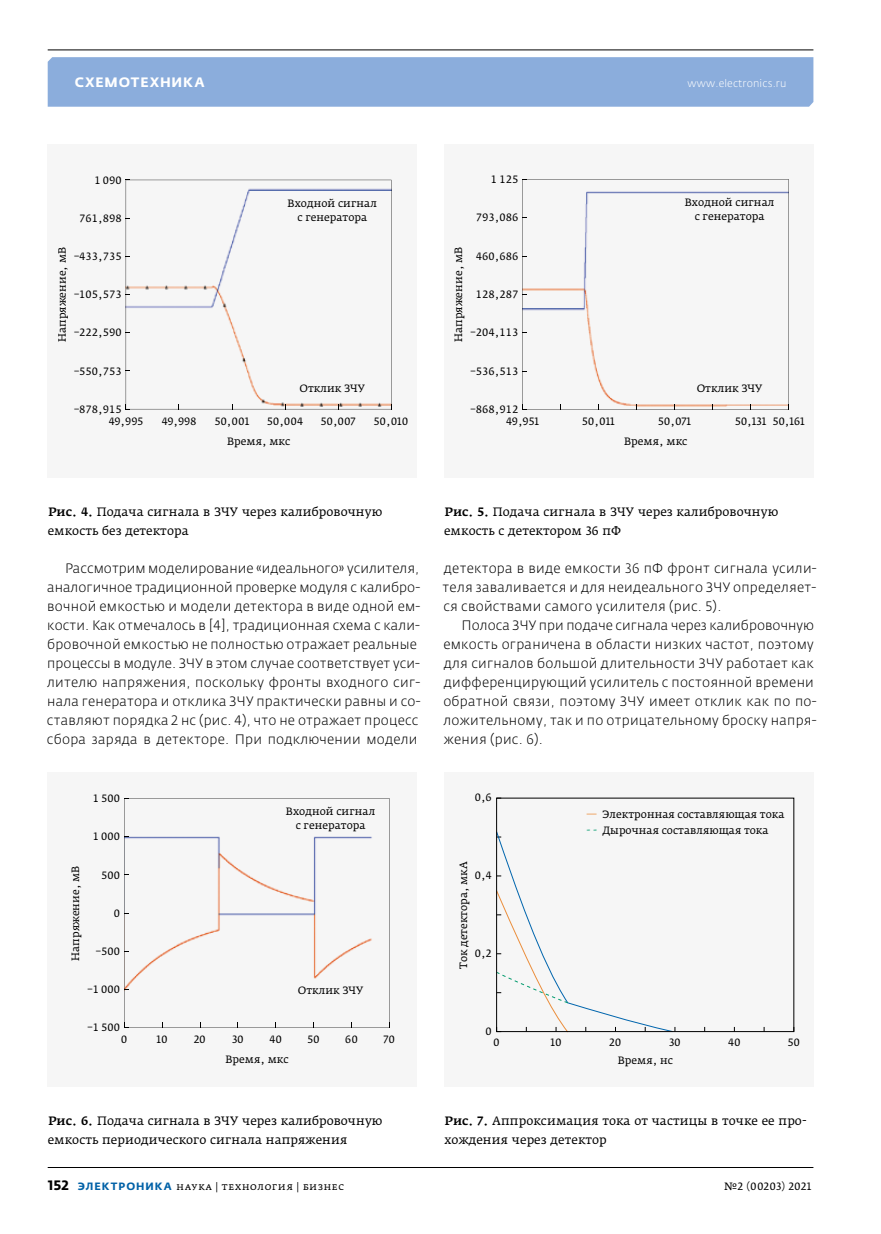
<style>
.page{position:relative;width:881px;height:1234px;background:#fff}
.page>*{position:absolute;margin:0;border:0;box-sizing:border-box;transform-origin:0 0}
.t1{font:300 13.5px/19px "Fedra Sans Pro";letter-spacing:.02em;color:#000}
.t2{font:700 13.5px "Fedra Sans Alt Pro";letter-spacing:.065em;color:#fff}
.t3{font:12px/19px "Fedra Serif A Pro";letter-spacing:.005em;color:#000}
.t4{font:10.5px/13.8px "Fedra Serif A Pro";color:#000;text-align:center}
.t5{font:10.5px "Fedra Serif A Pro";letter-spacing:.02em;color:#000}
.t6{font:300 10.5px "Fedra Sans Pro";letter-spacing:.015em;color:#fff}
.t7{font:10.5px "Fedra Serif A Pro";letter-spacing:.035em;color:#000}
.s1{font-weight:500}
.s2{color:#f4943f}
.s3{color:#00a070}
.s4{font-family:"Fedra Sans Pro";font-weight:700;font-size:13.5px}
.s5{font-family:"Fedra Sans Alt Pro";font-weight:700;color:#0061a7}
</style>
<div class="page">
<div style="left:48px;top:57px;width:765px;height:50px;background:#8baddc"></div>
<hr style="left:48px;top:49px;width:765px;height:1px;background:#000">
<hr style="left:48px;top:1166px;width:765px;height:1px;background:#000">
<div style="left:48px;top:145px;width:369px;height:332px;background:#f6f6f6"></div>
<svg style="left:126px;top:180px;width:265px;height:229px"></svg>
<div style="left:48px;top:772px;width:369px;height:314px;background:#f6f6f6"></div>
<svg style="left:124px;top:798px;width:265px;height:229px"></svg>
<div style="left:444px;top:772px;width:369px;height:314px;background:#f6f6f6"></div>
<svg style="left:496px;top:834px;width:179px;height:198px"></svg>
<div style="left:444px;top:145px;width:369px;height:332px;background:#f6f6f6"></div>
<svg style="left:522px;top:179px;width:266px;height:230px"></svg>
<p class="t2" style="left:75px;top:74px;width:131px">Схемотехника</p>
<p class="t6" style="left:687px;top:77px;width:100px">www.electronics.ru</p>
<p class="t4" style="left:94px;top:174px;width:29px">1 090</p>
<p class="t4" style="left:490px;top:173px;width:29px">1 125</p>
<p class="t4" style="left:79px;top:212px;width:44px">761,898</p>
<p class="t4" style="left:287px;top:197px;width:91px">Входной сигнал с генератора</p>
<p class="t4" style="left:475px;top:211px;width:44px">793,086</p>
<p class="t4" style="left:684px;top:196px;width:91px">Входной сигнал с генератора</p>
<p class="t4" style="left:56px;top:342px;width:96px;rotate:-90deg">Напряжение, мВ</p>
<p class="t4" style="left:74px;top:250px;width:49px">–433,735</p>
<p class="t4" style="left:74px;top:288px;width:49px">–105,573</p>
<p class="t4" style="left:74px;top:326px;width:49px">–222,590</p>
<p class="t4" style="left:452px;top:342px;width:97px;rotate:-90deg">Напряжение, мВ</p>
<p class="t4" style="left:475px;top:250px;width:44px">460,686</p>
<p class="t4" style="left:475px;top:288px;width:44px">128,287</p>
<p class="t4" style="left:470px;top:326px;width:49px">–204,113</p>
<p class="t4" style="left:74px;top:364px;width:49px">–550,753</p>
<p class="t4" style="left:470px;top:365px;width:49px">–536,513</p>
<p class="t4" style="left:299px;top:382px;width:67px">Отклик ЗЧУ</p>
<p class="t4" style="left:696px;top:382px;width:67px">Отклик ЗЧУ</p>
<p class="t4" style="left:74px;top:403px;width:49px">–878,915</p>
<p class="t4" style="left:470px;top:403px;width:49px">–868,912</p>
<p class="t4" style="left:109px;top:415px;width:36px">49,995</p>
<p class="t4" style="left:162px;top:415px;width:36px">49,998</p>
<p class="t4" style="left:215px;top:415px;width:36px">50,001</p>
<p class="t4" style="left:267px;top:415px;width:37px">50,004</p>
<p class="t4" style="left:321px;top:415px;width:36px">50,007</p>
<p class="t4" style="left:374px;top:415px;width:36px">50,010</p>
<p class="t4" style="left:506px;top:415px;width:34px">49,951</p>
<p class="t4" style="left:582px;top:415px;width:34px">50,011</p>
<p class="t4" style="left:658px;top:415px;width:34px">50,071</p>
<p class="t4" style="left:734px;top:415px;width:71px">50,131 50,161</p>
<p class="t4" style="left:227px;top:435px;width:65px">Время, мкс</p>
<p class="t4" style="left:624px;top:435px;width:65px">Время, мкс</p>
<p class="t3" style="left:48px;top:502px;width:336px"><span class="s1">Рис. 4.</span> Подача сигнала в ЗЧУ через калибровочную емкость без детектора</p>
<p class="t3" style="left:444px;top:502px;width:335px"><span class="s1">Рис. 5.</span> Подача сигнала в ЗЧУ через калибровочную емкость с детектором 36 пФ</p>
<p class="t1" style="left:47px;top:558px;width:375px;text-indent:18px">Рассмотрим моделирование «идеального» усилителя, аналогичное традиционной проверке модуля с калибро&shy;вочной емкостью и модели детектора в виде одной ем&shy;кости. Как отмечалось в [4], традиционная схема с кали&shy;бровочной емкостью не полностью отражает реальные процессы в модуле. ЗЧУ в этом случае соответствует уси&shy;лителю напряжения, поскольку фронты входного сиг&shy;нала генератора и отклика ЗЧУ практически равны и со&shy;ставляют порядка 2 нс (рис. 4), что не отражает процесс сбора заряда в детекторе. При подключении модели</p>
<p class="t1" style="left:442px;top:558px;width:375px;text-align:justify">детектора в виде емкости 36 пФ фронт сигнала усили&shy;теля заваливается и для неидеального ЗЧУ определяет&shy;ся свойствами самого усилителя (рис. 5).</p>
<p class="t1" style="left:443px;top:615px;width:375px;text-indent:18px">Полоса ЗЧУ при подаче сигнала через калибровочную емкость ограничена в области низких частот, поэтому для сигналов большой длительности ЗЧУ работает как дифференцирующий усилитель с постоянной времени обратной связи, поэтому ЗЧУ имеет отклик как по по&shy;ложительному, так и по отрицательному броску напря&shy;жения (рис. 6).</p>
<p class="t4" style="left:93px;top:792px;width:29px">1 500</p>
<p class="t4" style="left:69px;top:960px;width:96px;rotate:-90deg">Напряжение, мВ</p>
<p class="t4" style="left:93px;top:830px;width:29px">1 000</p>
<p class="t4" style="left:101px;top:868px;width:20px">500</p>
<p class="t4" style="left:114px;top:906px;width:8px">0</p>
<p class="t4" style="left:96px;top:944px;width:26px">–500</p>
<p class="t4" style="left:87px;top:983px;width:34px">–1 000</p>
<p class="t4" style="left:87px;top:1021px;width:34px">–1 500</p>
<p class="t4" style="left:286px;top:805px;width:91px">Входной сигнал с генератора</p>
<p class="t4" style="left:297px;top:983px;width:67px">Отклик ЗЧУ</p>
<p class="t4" style="left:121px;top:1033px;width:8px">0</p>
<p class="t4" style="left:156px;top:1033px;width:13px">10</p>
<p class="t4" style="left:194px;top:1033px;width:13px">20</p>
<p class="t4" style="left:232px;top:1033px;width:13px">30</p>
<p class="t4" style="left:269px;top:1033px;width:14px">40</p>
<p class="t4" style="left:307px;top:1033px;width:14px">50</p>
<p class="t4" style="left:345px;top:1033px;width:14px">60</p>
<p class="t4" style="left:384px;top:1033px;width:13px">70</p>
<p class="t4" style="left:225px;top:1053px;width:65px">Время, мкс</p>
<p class="t4" style="left:474px;top:791px;width:19px">0,6</p>
<p class="t4" style="left:457px;top:968px;width:109px;rotate:-90deg">Ток детектора, мкА</p>
<p class="t4" style="left:474px;top:869px;width:19px">0,4</p>
<p class="t4" style="left:474px;top:947px;width:19px">0,2</p>
<p class="t4" style="left:485px;top:1024px;width:8px">0</p>
<p class="t4" style="left:586px;top:808px;width:199px"><span class="s2">—</span> Электронная составляющая тока</p>
<p class="t4" style="left:586px;top:823px;width:183px"><span class="s3">- -</span> Дырочная составляющая тока</p>
<p class="t4" style="left:493px;top:1035px;width:8px">0</p>
<p class="t4" style="left:550px;top:1035px;width:13px">10</p>
<p class="t4" style="left:609px;top:1035px;width:13px">20</p>
<p class="t4" style="left:668px;top:1035px;width:13px">30</p>
<p class="t4" style="left:727px;top:1035px;width:14px">40</p>
<p class="t4" style="left:787px;top:1035px;width:14px">50</p>
<p class="t4" style="left:617px;top:1054px;width:57px">Время, нс</p>
<p class="t3" style="left:48px;top:1110px;width:336px"><span class="s1">Рис. 6.</span> Подача сигнала в ЗЧУ через калибровочную емкость периодического сигнала напряжения</p>
<p class="t3" style="left:444px;top:1110px;width:363px"><span class="s1">Рис. 7.</span> Аппроксимация тока от частицы в точке ее про&shy;хождения через детектор</p>
<p class="t5" style="left:48px;top:1179px;width:298px"><span class="s4">152</span> <span class="s5">ЭЛЕКТРОНИКА</span> наука | технология | бизнес</p>
<p class="t7" style="left:723px;top:1179px;width:89px">№2 (00203) 2021</p>
</div>
